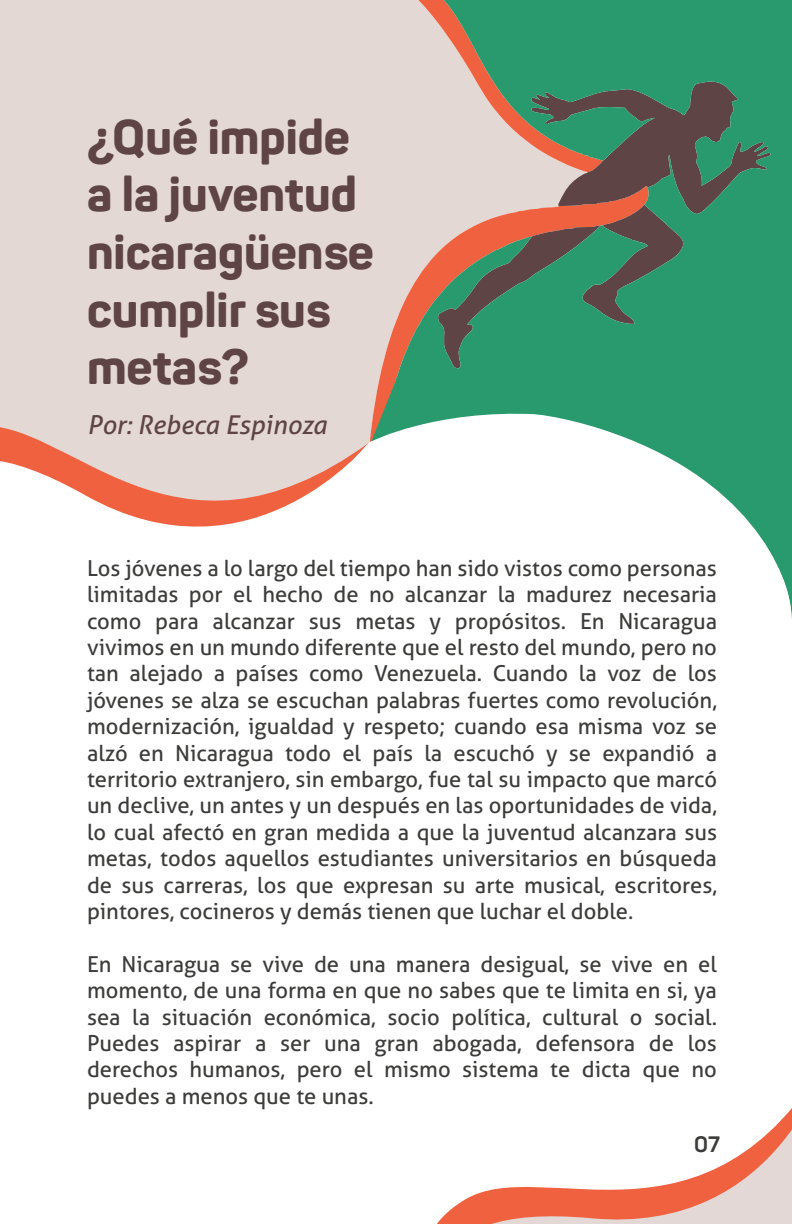
<style>
.page{position:relative;width:792px;height:1224px;background:#fff}
.page>*{position:absolute;margin:0;border:0;box-sizing:border-box;transform-origin:0 0}
.t1{font:800 48px/57.6px "Panton";color:#5e4445}
.t2{font:italic 26px "Aller";color:#5e4445}
.t3{font:22px/26.4px "Aller";color:#3c3c3b;text-align:justify}
.t4{font:700 22px "Panton";color:#3c3c3b}
</style>
<div class="page">
<div style="left:0;top:0;width:368px;height:401px;background:#e3d8d4"></div>
<svg style="left:368px;top:0;width:424px;height:382px;background:#48a47f"></svg>
<svg style="left:0;top:401px;width:308px;height:126px;fill:#e3d8d4"></svg>
<svg style="left:437px;top:1108px;width:355px;height:116px"></svg>
<svg style="left:308px;top:382px;width:484px;height:237px"></svg>
<svg style="left:371px;top:0;width:400px;height:441px;background:#6a9a7e"></svg>
<h1 class="t1" style="left:87px;top:108px;width:288px">¿Qué impide a la juventud nicaragüense cumplir sus metas?</h1>
<p class="t2" style="left:87px;top:409px;width:241px">Por: Rebeca Espinoza</p>
<p class="t3" style="left:87px;top:555px;width:632px">Los jóvenes a lo largo del tiempo han sido vistos como personas limitadas por el hecho de no alcanzar la madurez necesaria como para alcanzar sus metas y propósitos. En Nicaragua vivimos en un mundo diferente que el resto del mundo, pero no tan alejado a países como Venezuela. Cuando la voz de los jóvenes se alza se escuchan palabras fuertes como revolución, modernización, igualdad y respeto; cuando esa misma voz se alzó en Nicaragua todo el país la escuchó y se expandió a territorio extranjero, sin embargo, fue tal su impacto que marcó un declive, un antes y un después en las oportunidades de vida, lo cual afectó en gran medida a que la juventud alcanzara sus metas, todos aquellos estudiantes universitarios en búsqueda de sus carreras, los que expresan su arte musical, escritores, pintores, cocineros y demás tienen que luchar el doble.</p>
<p class="t3" style="left:87px;top:951px;width:632px">En Nicaragua se vive de una manera desigual, se vive en el momento, de una forma en que no sabes que te limita en si, ya sea la situación económica, socio política, cultural o social.<br>Puedes aspirar a ser una gran abogada, defensora de los derechos humanos, pero el mismo sistema te dicta que no puedes a menos que te unas.</p>
<p class="t4" style="left:694px;top:1130px;width:27px">07</p>
</div>
